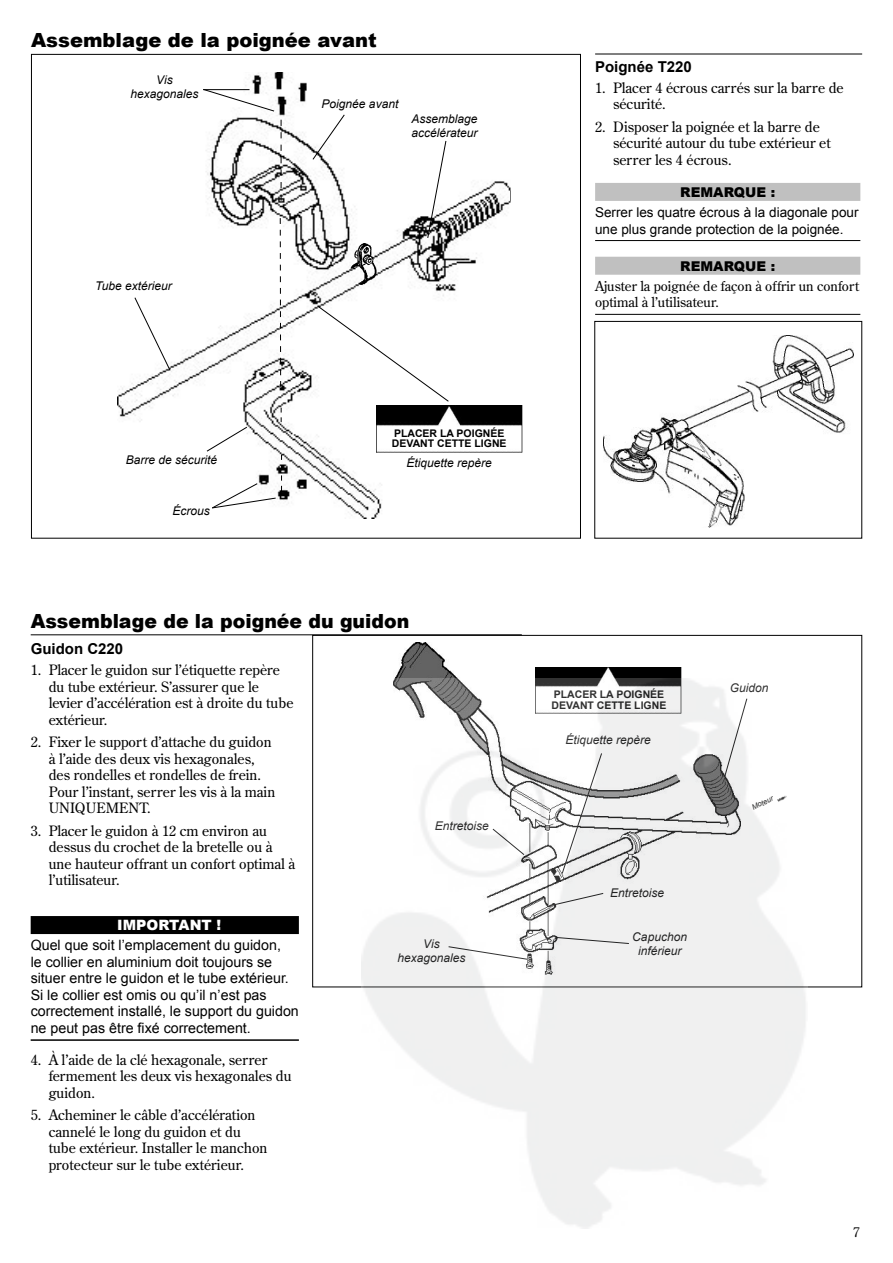
<style>
.page{position:relative;width:893px;height:1263px;background:#fff}
.page>*{position:absolute;margin:0;border:0;box-sizing:border-box;transform-origin:0 0}
.Pg_Heads_w_rule{font:900 19.5px "Arial";color:#000}
.Pg_Heads{font:900 19.5px "Arial";color:#000}
.Subhead_2{font:700 15px "Arial";color:#000}
.Body_numbered{font:14.25px/16.5px "Century Old Style Std";color:#000}
.Important_text{font:14.25px/16.5px "Arial";color:#000}
.Important{font:900 14.25px "Arial";color:#fff}
.Note_text{font:13.5px/16.5px "Arial";color:#000}
.Note_text-2{font:13.5px/16.5px "Century Old Style Std";color:#000}
.t1{font:900 13.5px "Arial";color:#000}
.Callout{font:italic 12px/14.2px "Arial";color:#000;text-align:center}
.Pg_Heads-2{font:700 10.5px/10.5px "Arial";color:#000}
.Callout-2{font:italic 7.5px "Arial";color:#000}
</style>
<div class="page">
<div style="left:595px;top:183px;width:265px;height:18px;background:#c0c0c0"></div>
<hr style="left:595px;top:240px;width:265px;height:1px;background:#000">
<div style="left:595px;top:257px;width:265px;height:18px;background:#c0c0c0"></div>
<hr style="left:595px;top:314px;width:265px;height:1px;background:#000">
<img style="left:117px;top:73px;width:393px;height:445px">
<svg style="left:317px;top:305px;width:132px;height:97px"></svg>
<svg style="left:134px;top:297px;width:37px;height:74px"></svg>
<svg style="left:427px;top:141px;width:19px;height:97px"></svg>
<svg style="left:312px;top:114px;width:33px;height:46px"></svg>
<svg style="left:203px;top:89px;width:72px;height:23px"></svg>
<img style="left:351px;top:244px;width:25px;height:41px">
<svg style="left:281px;top:120px;width:1px;height:81px"></svg>
<svg style="left:280px;top:218px;width:1px;height:169px"></svg>
<svg style="left:206px;top:408px;width:76px;height:100px"></svg>
<img style="left:376px;top:406px;width:146px;height:46px">
<hr style="left:595px;top:54px;width:267px;height:1px;background:#000">
<img style="left:603px;top:336px;width:250px;height:191px">
<hr style="left:31px;top:634px;width:491px;height:1px;background:#000">
<img style="left:395px;top:643px;width:287px;height:35px">
<div style="left:535px;top:667px;width:146px;height:11px;background:#000"></div>
<div style="left:31px;top:916px;width:268px;height:18px;background:#000"></div>
<hr style="left:31px;top:1039px;width:268px;height:2px;background:#000">
<img style="left:361px;top:678px;width:447px;height:551px">
<p class="Pg_Heads" style="left:31px;top:29px;width:347px">Assemblage de la poignée avant</p>
<p class="Callout" style="left:156px;top:73px;width:18px">Vis</p>
<p class="Callout" style="left:130px;top:87px;width:70px">hexagonales</p>
<p class="Callout" style="left:322px;top:97px;width:78px">Poignée avant</p>
<p class="Callout" style="left:411px;top:112px;width:68px">Assemblage</p>
<p class="Callout" style="left:411px;top:126px;width:68px">accélérateur</p>
<p class="Callout" style="left:95px;top:279px;width:78px">Tube extérieur</p>
<p class="Subhead_2" style="left:595px;top:58px;width:98px">Poignée T220</p>
<p class="Body_numbered" style="left:613px;top:79px;width:232px;text-indent:-18px">1. Placer 4 écrous carrés sur la barre de sécurité.</p>
<p class="Body_numbered" style="left:613px;top:118px;width:219px;text-indent:-18px">2. Disposer la poignée et la barre de sécurité autour du tube extérieur et serrer les 4 écrous.</p>
<p class="t1" style="left:680px;top:185px;width:96px">REMARQUE :</p>
<p class="Note_text" style="left:595px;top:204px;width:265px">Serrer les quatre écrous à la diagonale pour une plus grande protection de la poignée.</p>
<p class="t1" style="left:680px;top:258px;width:96px">REMARQUE :</p>
<p class="Note_text-2" style="left:595px;top:278px;width:266px">Ajuster la poignée de façon à offrir un confort optimal à l’utilisateur.</p>
<p class="Callout" style="left:126px;top:453px;width:93px">Barre de sécurité</p>
<p class="Callout" style="left:172px;top:504px;width:39px">Écrous</p>
<p class="Pg_Heads-2" style="left:392px;top:428px;width:116px">PLACER LA POIGNÉE<br>DEVANT CETTE LIGNE</p>
<p class="Callout" style="left:407px;top:455px;width:87px">Étiquette repère</p>
<p class="Pg_Heads_w_rule" style="left:31px;top:610px;width:380px">Assemblage de la poignée du guidon</p>
<p class="Subhead_2" style="left:31px;top:641px;width:94px">Guidon C220</p>
<p class="Body_numbered" style="left:49px;top:662px;width:246px;text-indent:-18px">1. Placer le guidon sur l’étiquette repère du tube extérieur. S’assurer que le levier d’accélération est à droite du tube extérieur.</p>
<p class="Body_numbered" style="left:49px;top:734px;width:228px;text-indent:-18px">2. Fixer le support d’attache du guidon à l’aide des deux vis hexagonales, des rondelles et rondelles de frein.<br>Pour l’instant, serrer les vis à la main<br>UNIQUEMENT.</p>
<p class="Body_numbered" style="left:49px;top:822px;width:248px;text-indent:-18px">3. Placer le guidon à 12 cm environ au dessus du crochet de la bretelle ou à une hauteur offrant un confort optimal à l’utilisateur.</p>
<p class="Important" style="left:117px;top:917px;width:106px">IMPORTANT !</p>
<p class="Important_text" style="left:31px;top:937px;width:270px">Quel que soit l’emplacement du guidon,<br>le collier en aluminium doit toujours se situer entre le guidon et le tube extérieur.<br>Si le collier est omis ou qu’il n’est pas correctement installé, le support du guidon ne peut pas être fixé correctement.</p>
<p class="Body_numbered" style="left:49px;top:1051px;width:244px;text-indent:-18px">4. À l’aide de la clé hexagonale, serrer fermement les deux vis hexagonales du guidon.</p>
<p class="Body_numbered" style="left:49px;top:1106px;width:220px;text-indent:-18px">5. Acheminer le câble d’accélération cannelé le long du guidon et du tube extérieur. Installer le manchon protecteur sur le tube extérieur.</p>
<p class="Callout" style="left:435px;top:818px;width:56px">Entretoise</p>
<p class="Callout" style="left:423px;top:936px;width:18px">Vis</p>
<p class="Callout" style="left:397px;top:951px;width:70px">hexagonales</p>
<p class="Pg_Heads-2" style="left:552px;top:689px;width:116px">PLACER LA POIGNÉE<br>DEVANT CETTE LIGNE</p>
<p class="Callout" style="left:565px;top:733px;width:87px">Étiquette repère</p>
<p class="Callout" style="left:610px;top:886px;width:56px">Entretoise</p>
<p class="Callout" style="left:632px;top:929px;width:56px">Capuchon inférieur</p>
<p class="Callout" style="left:730px;top:680px;width:40px">Guidon</p>
<p class="Callout-2" style="left:750px;top:804px;width:25px;rotate:-27deg">Moteur</p>
<p class="Note_text-2" style="left:853px;top:1223px;width:8px">7</p>
</div>
